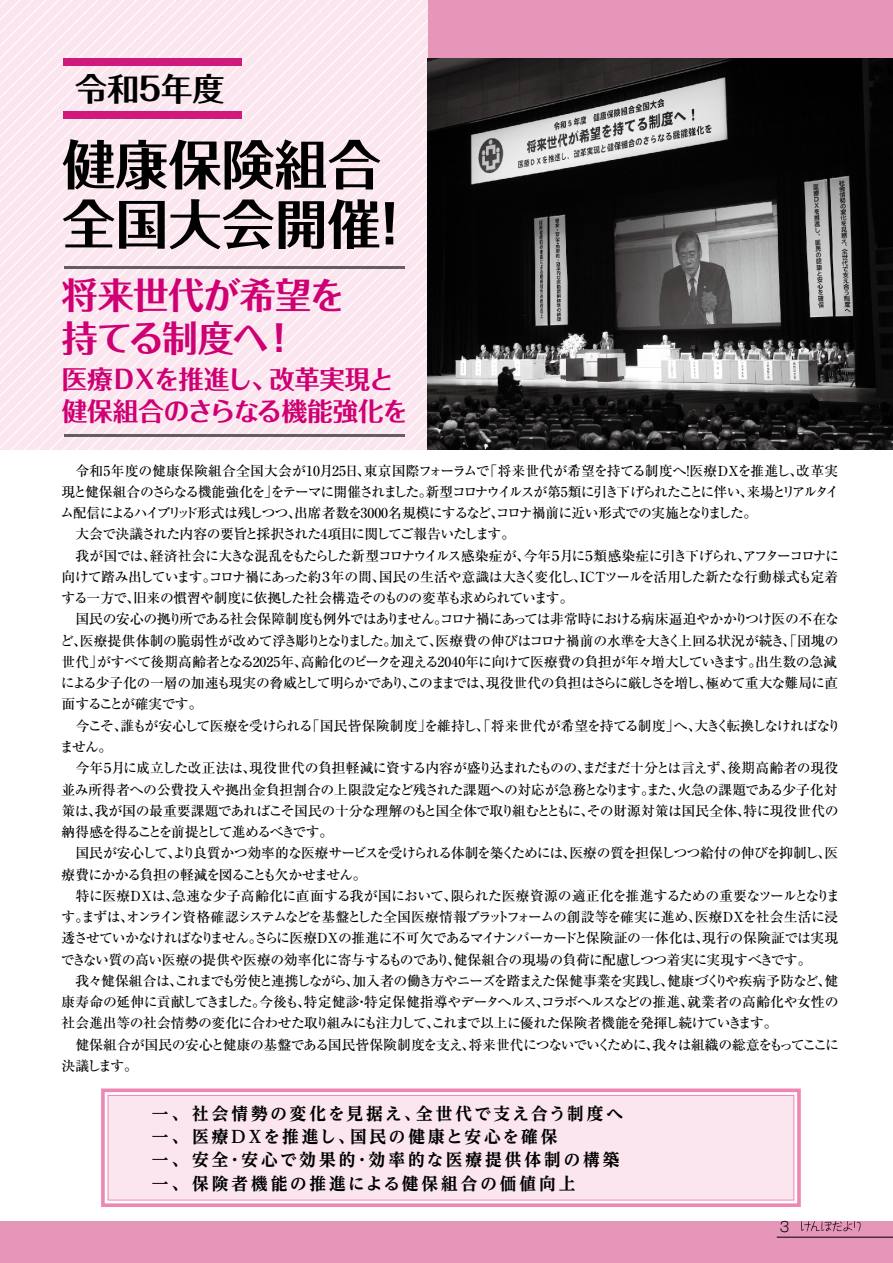
<style>
.page{position:relative;width:893px;height:1263px;background:#fff}
.page>*{position:absolute;margin:0;border:0;box-sizing:border-box;transform-origin:0 0}
.t1{font:700 53.1px/59.6px "P Folk Pro N";color:#000}
.t2{font:700 36.15px/42.5px "P Folk Pro N";letter-spacing:-.035em;color:#ce0073}
.t3{font:700 31.95px "P Folk Pro N";color:#000}
.t4{font:700 25.5px/32px "P Folk Pro N";letter-spacing:-.02em;color:#ce0073}
.t5{font:700 expanded 16.95px/23.4px "UD Reimin Pro";letter-spacing:.175em;color:#000}
.t6{font:700 expanded 16.95px "UD Reimin Pro";letter-spacing:.145em;color:#000}
.t7{font:500 13.8px/21.3px "Ryumin Pro";letter-spacing:-.045em;color:#000}
.t8{font:500 13.8px/21.3px "Ryumin Pro";letter-spacing:-.08em;color:#000}
.t9{font:500 13.8px "Ryumin Pro";letter-spacing:-.025em;color:#000}
.t10{font:500 13.8px/21.3px "Ryumin Pro";letter-spacing:-.07em;color:#000;text-align:center}
.t11{font:500 13.8px "Ryumin Pro";letter-spacing:-.065em;color:#000}
.t12{font:500 13.8px "Ryumin Pro";letter-spacing:-.105em;color:#000}
.t13{font:500 13.8px "Ryumin Pro";letter-spacing:.01em;color:#000}
.t14{font:500 13.8px "Ryumin Pro";letter-spacing:-.02em;color:#000}
.t15{font:500 13.8px "Ryumin Pro";letter-spacing:.015em;color:#000}
.t16{font:500 13.8px "Ryumin Pro";letter-spacing:-.15em;color:#000}
.t17{font:500 13.8px/21.3px "Ryumin Pro";letter-spacing:-.075em;color:#000}
.t18{font:500 13.8px "Ryumin Pro";letter-spacing:.005em;color:#000}
.t19{font:500 13.8px "Ryumin Pro";color:#000}
.t20{font:500 13.8px "Ryumin Pro";letter-spacing:-.125em;color:#000}
.t21{font:500 13.8px "Ryumin Pro";letter-spacing:-.005em;color:#000}
.t22{font:500 13.8px "Ryumin Pro";letter-spacing:-.01em;color:#000}
.t23{font:300 13.8px "Gothic MB101 Pro";color:#000}
</style>
<div class="page">
<svg style="left:0;top:0;width:414px;height:449px"></svg>
<svg style="left:0;top:0;width:407px;height:444px"></svg>
<svg style="left:0;top:0;width:401px;height:438px"></svg>
<svg style="left:0;top:0;width:394px;height:431px"></svg>
<svg style="left:0;top:0;width:388px;height:425px"></svg>
<svg style="left:0;top:0;width:381px;height:418px"></svg>
<svg style="left:0;top:0;width:375px;height:412px"></svg>
<svg style="left:0;top:0;width:368px;height:405px"></svg>
<svg style="left:0;top:0;width:362px;height:399px"></svg>
<svg style="left:0;top:0;width:355px;height:392px"></svg>
<svg style="left:0;top:0;width:349px;height:386px"></svg>
<svg style="left:0;top:0;width:342px;height:379px"></svg>
<svg style="left:0;top:0;width:336px;height:373px"></svg>
<svg style="left:0;top:0;width:329px;height:366px"></svg>
<div style="left:428px;top:0;width:465px;height:111px;background:#e596b9"></div>
<div style="left:108px;top:1095px;width:686px;height:105px;background:#fbe6ef"></div>
<div style="left:108px;top:1095px;width:686px;height:105px;border:1px solid #ee87b4"></div>
<div style="left:101px;top:1088px;width:700px;height:119px;border:4px solid #ee87b4"></div>
<div style="left:0;top:1222px;width:893px;height:41px;background:#e596b9"></div>
<svg style="left:801px;top:1221px;width:59px;height:10px"></svg>
<hr style="left:777px;top:1237px;width:116px;height:1px;background:#000">
<img style="left:428px;top:58px;width:465px;height:391px">
<div style="left:64px;top:58px;width:178px;height:8px;background:#d01a7b"></div>
<div style="left:64px;top:111px;width:178px;height:8px;background:#d01a7b"></div>
<hr style="left:64px;top:434px;width:340px;height:3px;background:#000">
<hr style="left:64px;top:266px;width:340px;height:3px;background:#000">
<h3 class="t3" style="left:75px;top:61px;width:151px">令和5年度</h3>
<h1 class="t1" style="left:363px;top:135px;width:55px;text-indent:-301px">健康保険組合!</h1>
<h1 class="t1" style="left:62px;top:195px;width:320px">全国大会開催</h1>
<h2 class="t2" style="left:261px;top:274px;width:85px;text-indent:-200px">将来世代が希望を!</h2>
<h2 class="t2" style="left:62px;top:317px;width:208px">持てる制度へ</h2>
<h3 class="t4" style="left:62px;top:364px;width:348px">医療ＤＸを推進し、<br>健保組合のさらなる機能強化を</h3>
<h3 class="t4" style="left:269px;top:364px;width:126px">改革実現と</h3>
<p class="t13" style="left:483px;top:460px;width:356px">「将来世代が希望を持てる制度へ医療ＤＸを推進し改革実</p>
<p class="t15" style="left:62px;top:460px;width:430px">　令和5年度の健康保険組合全国大会が10月25日東京国際フォーラムで</p>
<p class="t7" style="left:681px;top:459px;width:15px">！</p>
<p class="t7" style="left:357px;top:459px;width:15px">、</p>
<p class="t7" style="left:789px;top:459px;width:15px">、</p>
<p class="t12" style="left:62px;top:481px;width:373px">現と健保組合のさらなる機能強化ををテーマに開催されました。</p>
<p class="t16" style="left:426px;top:481px;width:415px">新型コロナウイルスが第5類に引き下げられたことに伴い来場とリアルタイ</p>
<p class="t7" style="left:60px;top:480px;width:698px;text-indent:204px">」<br>ム配信によるハイブリッド形式は残しつつ出席者数を3000名規模にするなどコロナ禍前に近い形式での実施となりました。</p>
<p class="t7" style="left:740px;top:480px;width:15px">、</p>
<p class="t7" style="left:62px;top:501px;width:455px;text-indent:226px">、<br>　大会で決議された内容の要旨と採択された4項目に関してご報告いたします。</p>
<p class="t7" style="left:490px;top:501px;width:15px">、</p>
<p class="t7" style="left:523px;top:544px;width:29px">今年</p>
<p class="t8" style="left:150px;top:544px;width:382px">経済社会に大きな混乱をもたらした新型コロナウイルス感染症が、</p>
<p class="t12" style="left:593px;top:545px;width:247px">類感染症に引き下げられアフターコロナに</p>
<p class="t7" style="left:560px;top:544px;width:27px">月に</p>
<p class="t7" style="left:62px;top:544px;width:97px">　我が国では、</p>
<p class="t7" style="left:549px;top:544px;width:15px">５</p>
<p class="t7" style="left:582px;top:544px;width:15px">５</p>
<p class="t7" style="left:737px;top:544px;width:15px">、</p>
<p class="t8" style="left:62px;top:565px;width:262px">向けて踏み出していますコロナ禍にあった約</p>
<p class="t7" style="left:331px;top:565px;width:56px">年の間、</p>
<p class="t9" style="left:379px;top:566px;width:461px">国民の生活や意識は大きく変化し ICTツールを活用した新たな行動様式も定着</p>
<p class="t7" style="left:319px;top:565px;width:15px">３</p>
<p class="t7" style="left:62px;top:565px;width:513px;text-indent:141px">。<br>する一方で旧来の慣習や制度に依拠した社会構造そのものの変革も求められています。</p>
<p class="t7" style="left:573px;top:565px;width:15px">、</p>
<p class="t7" style="left:62px;top:586px;width:779px;text-indent:65px">、<br>　国民の安心の拠り所である社会保障制度も例外ではありませんコロナ禍にあっては非常時における病床逼迫やかかりつけ医の不在な</p>
<p class="t7" style="left:434px;top:608px;width:15px">。</p>
<p class="t7" style="left:391px;top:629px;width:395px">加えて医療費の伸びはコロナ禍前の水準を大きく上回る状況が続き</p>
<p class="t14" style="left:80px;top:630px;width:319px">医療提供体制の脆弱性が改めて浮き彫りとなりました。</p>
<p class="t7" style="left:782px;top:629px;width:58px">、「団塊の</p>
<p class="t7" style="left:60px;top:629px;width:29px">ど、</p>
<p class="t7" style="left:429px;top:629px;width:15px">、</p>
<p class="t7" style="left:301px;top:650px;width:463px">高齢化のピークを迎える2040年に向けて医療費の負担が年々増大していきます。</p>
<p class="t19" style="left:97px;top:651px;width:212px">がすべて後期高齢者となる2025年、</p>
<p class="t7" style="left:755px;top:650px;width:83px">出生数の急減</p>
<p class="t7" style="left:61px;top:650px;width:779px">世代」<br>による少子化の一層の加速も現実の脅威として明らかでありこのままでは現役世代の負担はさらに厳しさを増し極めて重大な難局に直</p>
<p class="t7" style="left:402px;top:671px;width:15px">、</p>
<p class="t7" style="left:479px;top:671px;width:15px">、</p>
<p class="t7" style="left:699px;top:671px;width:15px">、</p>
<p class="t7" style="left:62px;top:693px;width:143px">面することが確実です。</p>
<p class="t8" style="left:121px;top:714px;width:194px">誰もが安心して医療を受けられる</p>
<p class="t18" style="left:424px;top:715px;width:278px">を維持し、「将来世代が希望を持てる制度へ」、</p>
<p class="t13" style="left:306px;top:715px;width:127px">「国民皆保険制度」</p>
<p class="t7" style="left:60px;top:714px;width:69px">　今こそ、ません。</p>
<p class="t20" style="left:694px;top:715px;width:148px">大きく転換しなければなり</p>
<p class="t7" style="left:249px;top:756px;width:487px">現役世代の負担軽減に資する内容が盛り込まれたもののまだまだ十分とは言えず、</p>
<p class="t7" style="left:62px;top:756px;width:777px">　今年<br>並み所得者への公費投入や拠出金負担割合の上限設定など残された課題への対応が急務となりますまた火急の課題である少子化対</p>
<p class="t13" style="left:727px;top:757px;width:112px">後期高齢者の現役</p>
<p class="t7" style="left:112px;top:756px;width:146px">月に成立した改正法は、</p>
<p class="t7" style="left:101px;top:756px;width:15px">５</p>
<p class="t7" style="left:577px;top:756px;width:15px">、</p>
<p class="t7" style="left:641px;top:778px;width:15px">。</p>
<p class="t7" style="left:671px;top:778px;width:15px">、</p>
<p class="t22" style="left:744px;top:800px;width:97px">特に現役世代の</p>
<p class="t9" style="left:62px;top:800px;width:691px">策は我が国の最重要課題であればこそ国民の十分な理解のもと国全体で取り組むとともにその財源対策は国民全体、</p>
<p class="t8" style="left:62px;top:799px;width:778px;text-indent:26px">、<br>納得感を得ることを前提として進めるべきです。<br>　国民が安心してより良質かつ効率的な医療サービスを受けられる体制を築くためには医療の質を担保しつつ給付の伸びを抑制し医、</p>
<p class="t7" style="left:580px;top:799px;width:15px">、</p>
<p class="t17" style="left:62px;top:841px;width:307px;text-indent:106px">、<br>療費にかかる負担の軽減を図ることも欠かせません。</p>
<p class="t7" style="left:563px;top:841px;width:15px">、</p>
<p class="t7" style="left:450px;top:884px;width:391px">限られた医療資源の適正化を推進するための重要なツールとなりま</p>
<p class="t7" style="left:172px;top:884px;width:287px">急速な少子高齢化に直面する我が国において、</p>
<p class="t11" style="left:62px;top:885px;width:119px">　特に医療ＤＸは、</p>
<p class="t8" style="left:62px;top:905px;width:642px">すまずはオンライン資格確認システムなどを基盤とした全国医療情報プラットフォームの創設等を確実に進め、</p>
<p class="t7" style="left:695px;top:905px;width:145px">医療ＤＸを社会生活に浸</p>
<p class="t7" style="left:76px;top:905px;width:15px">。</p>
<p class="t7" style="left:120px;top:905px;width:15px">、</p>
<p class="t14" style="left:702px;top:927px;width:138px">現行の保険証では実現</p>
<p class="t11" style="left:62px;top:927px;width:649px">透させていかなければなりませんさらに医療ＤＸの推進に不可欠であるマイナンバーカードと保険証の一体化は、</p>
<p class="t7" style="left:61px;top:926px;width:752px;text-indent:188px">。<br>できない質の高い医療の提供や医療の効率化に寄与するものであり健保組合の現場の負荷に配慮しつつ着実に実現すべきです。</p>
<p class="t10" style="left:62px;top:948px;width:778px">、<br>　我々健保組合はこれまでも労使と連携しながら加入者の働き方やニーズを踏まえた保健事業を実践し健康づくりや疾病予防など健、</p>
<p class="t7" style="left:169px;top:969px;width:15px">、</p>
<p class="t7" style="left:346px;top:969px;width:15px">、</p>
<p class="t7" style="left:660px;top:969px;width:15px">、</p>
<p class="t7" style="left:62px;top:990px;width:718px">康寿命の延伸に貢献してきました。<br>社会進出等の社会情勢の変化に合わせた取り組みにも注力してこれまで以上に優れた保険者機能を発揮し続けていきます。</p>
<p class="t9" style="left:259px;top:991px;width:436px">今後も特定健診特定保健指導やデータへルスコラボへルスなどの推進、</p>
<p class="t21" style="left:687px;top:991px;width:153px">就業者の高齢化や女性の</p>
<p class="t7" style="left:355px;top:990px;width:15px">・</p>
<p class="t7" style="left:297px;top:990px;width:15px">、</p>
<p class="t7" style="left:536px;top:990px;width:15px">、</p>
<p class="t7" style="left:62px;top:1011px;width:779px;text-indent:364px">、<br>　健保組合が国民の安心と健康の基盤である国民皆保険制度を支え将来世代につないでいくために我々は組織の総意をもってここに</p>
<p class="t7" style="left:462px;top:1033px;width:15px">、</p>
<p class="t7" style="left:646px;top:1033px;width:15px">、</p>
<p class="t7" style="left:62px;top:1054px;width:78px">決議します。</p>
<p class="t6" style="left:416px;top:1099px;width:209px">全世代で支え合う制度へ</p>
<p class="t5" style="left:350px;top:1101px;width:209px;text-indent:-198px">一、社会情勢の変化を見据え、<br>国民の健康と安心を確保</p>
<p class="t5" style="left:152px;top:1125px;width:469px">一、医療ＤＸを推進し、<br>一、安全・安心で効果的・効率的な医療提供体制の構築一、保険者機能の推進による健保組合の価値向上</p>
<p class="t23" style="left:780px;top:1215px;width:11px">3</p>
</div>
